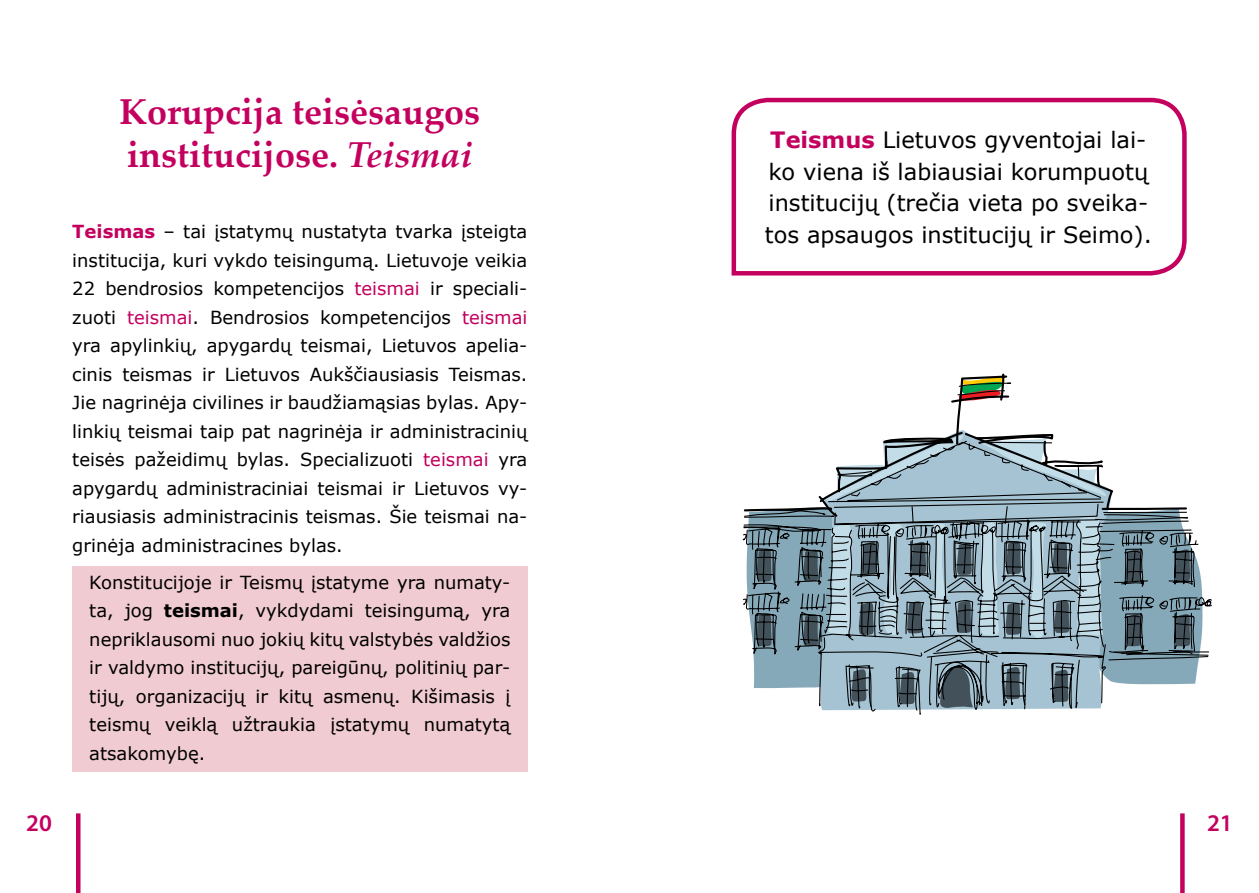
<style>
.page{position:relative;width:1259px;height:893px;background:#fff}
.page>*{position:absolute;margin:0;border:0;box-sizing:border-box;transform-origin:0 0}
.t1{font:700 36px/43.2px "Palatino Linotype";color:#c4005f}
.t2{font:600 24px "Myriad Pro";color:#c4005f}
.t3{font:22.5px/31.5px "Verdana";color:#000}
.t4{font:18px/28.5px "Verdana";color:#000;text-align:justify}
.s1{font-style:italic}
.s2{font-weight:700;color:#c4005f}
.s3{color:#c4005f}
.s4{font-weight:700}
</style>
<div class="page">
<svg style="left:731px;top:97px;width:456px;height:179px"></svg>
<svg style="left:742px;top:373px;width:470px;height:342px"></svg>
<div style="left:72px;top:567px;width:455px;height:205px;background:#f0cbd1"></div>
<svg style="left:1180px;top:813px;width:4px;height:80px"></svg>
<hr style="left:76px;top:813px;width:4px;height:80px;background:#c4005f">
<h1 class="t1" style="left:119px;top:89px;width:362px">Korupcija teisėsaugos institucijose. <span class="s1">Teismai</span></h1>
<p class="t4" style="left:72px;top:217px;width:456px"><span class="s2">Teismas</span> – tai įstatymų nustatyta tvarka įsteigta institucija, kuri vykdo teisingumą. Lietuvoje veikia 22 bendrosios kompetencijos <span class="s3">teismai</span> ir speciali&shy;zuoti <span class="s3">teismai</span>. Bendrosios kompetencijos <span class="s3">teismai </span>yra apylinkių, apygardų teismai, Lietuvos apelia&shy;cinis teismas ir Lietuvos Aukščiausiasis Teismas.<br>Jie nagrinėja civilines ir baudžiamąsias bylas. Apy&shy;linkių teismai taip pat nagrinėja ir administracinių teisės pažeidimų bylas. Specializuoti <span class="s3">teismai</span> yra apygardų administraciniai teismai ir Lietuvos vy&shy;riausiasis administracinis teismas. Šie teismai na&shy;grinėja administracines bylas.</p>
<p class="t4" style="left:89px;top:568px;width:422px">Konstitucijoje ir Teismų įstatyme yra numaty&shy;ta, jog <span class="s4">teismai</span>, vykdydami teisingumą, yra nepriklausomi nuo jokių kitų valstybės valdžios ir valdymo institucijų, pareigūnų, politinių par&shy;tijų, organizacijų ir kitų asmenų. Kišimasis į teismų veiklą užtraukia įstatymų numatytą atsakomybę.</p>
<p class="t3" style="left:765px;top:124px;width:389px"><span class="s2">Teismus</span> Lietuvos gyventojai lai&shy;ko viena iš labiausiai korumpuotų institucijų (trečia vieta po sveika&shy;tos apsaugos institucijų ir Seimo).</p>
<h2 class="t2" style="left:26px;top:808px;width:27px">20</h2>
<h2 class="t2" style="left:1207px;top:808px;width:27px">21</h2>
</div>
